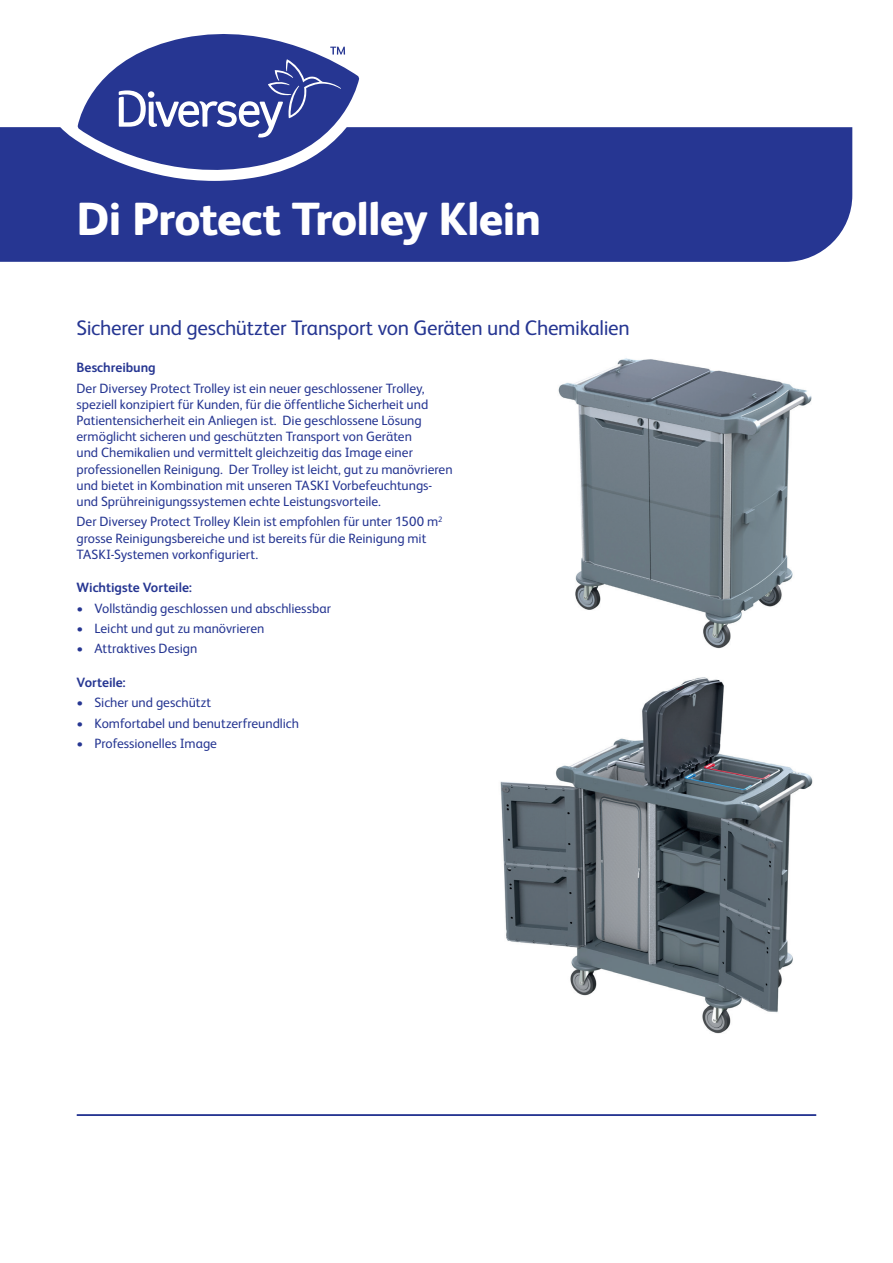
<style>
.page{position:relative;width:893px;height:1263px;background:#fff}
.page>*{position:absolute;margin:0;border:0;box-sizing:border-box;transform-origin:0 0}
.t1{font:800 46.5px "FS Albert Pro";letter-spacing:-.02em;color:#fff}
.t2{font:21px "FS Albert Pro";letter-spacing:-.015em;color:#263692}
.t3{font:13.5px/16.2px "FS Albert Pro";color:#263692}
.t4{font:700 13.5px "FS Albert Pro";letter-spacing:-.005em;color:#263692}
</style>
<div class="page">
<div style="left:0;top:127px;width:852px;height:135px;background:#263692"></div>
<hr style="left:77px;top:1114px;width:739px;height:2px;background:#263692">
<img style="left:558px;top:358px;width:254px;height:291px">
<img style="left:500px;top:677px;width:313px;height:357px">
<svg style="left:58px;top:78px;width:316px;height:103px"></svg>
<svg style="left:78px;top:34px;width:281px;height:148px;fill:#263692"></svg>
<svg style="left:119px;top:47px;width:226px;height:91px;background:#4a58a4"></svg>
<h1 class="t1" style="left:77px;top:183px;width:466px">Di Protect Trolley Klein</h1>
<h2 class="t2" style="left:77px;top:313px;width:555px">Sicherer und geschützter Transport von Geräten und Chemikalien</h2>
<p class="t4" style="left:77px;top:358px;width:81px">Beschreibung</p>
<p class="t3" style="left:77px;top:379px;width:378px">Der Diversey Protect Trolley ist ein neuer geschlossener Trolley, speziell konzipiert für Kunden, für die öffentliche Sicherheit und Patientensicherheit ein Anliegen ist. Die geschlossene Lösung ermöglicht sicheren und geschützten Transport von Geräten<br>und Chemikalien und vermittelt gleichzeitig das Image einer professionellen Reinigung. Der Trolley ist leicht, gut zu manövrieren und bietet in Kombination mit unseren TASKI Vorbefeuchtungs&shy;und Sprühreinigungssystemen echte Leistungsvorteile.</p>
<p class="t3" style="left:77px;top:513px;width:367px">Der Diversey Protect Trolley Klein ist empfohlen für unter 1500 m<sup>2 </sup>grosse Reinigungsbereiche und ist bereits für die Reinigung mit<br>TASKI-Systemen vorkonfiguriert.</p>
<p class="t4" style="left:77px;top:578px;width:117px">Wichtigste Vorteile:</p>
<p class="t3" style="left:77px;top:599px;width:256px">• Vollständig geschlossen und abschliessbar</p>
<p class="t3" style="left:77px;top:619px;width:189px">• Leicht und gut zu manövrieren</p>
<p class="t3" style="left:77px;top:640px;width:122px">• Attraktives Design</p>
<p class="t4" style="left:77px;top:672px;width:51px">Vorteile:</p>
<p class="t3" style="left:77px;top:693px;width:136px">• Sicher und geschützt</p>
<p class="t3" style="left:77px;top:714px;width:224px">• Komfortabel und benutzerfreundlich</p>
<p class="t3" style="left:77px;top:734px;width:142px">• Professionelles Image</p>
</div>
